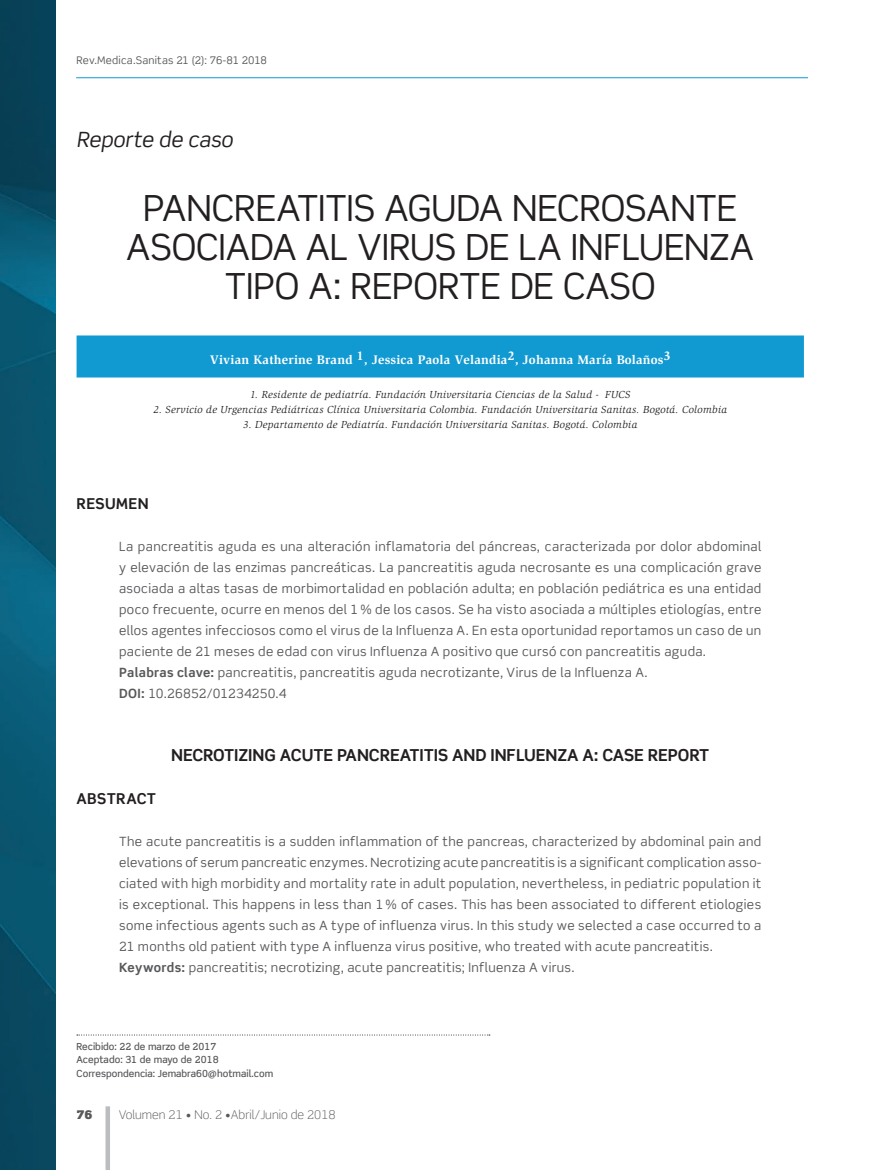
<style>
.page{position:relative;width:872px;height:1170px;background:#fff}
.page>*{position:absolute;margin:0;border:0;box-sizing:border-box;transform-origin:0 0}
.t1{font:36px/39px "Scene Std";letter-spacing:-.005em;color:#231f20;text-align:center}
.t2{font:italic 21px "Scene Std";letter-spacing:-.01em;color:#231f20}
.t3{font:700 16.5px "Scene Std";letter-spacing:-.005em;color:#231f20}
.t4{font:700 15px "Scene Std";letter-spacing:.02em;color:#231f20}
.t5{font:12.75px/21px "Scene Std";letter-spacing:.03em;color:#57585a}
.t6{font:700 12.75px "Slimbach Std";letter-spacing:.015em;color:#fff}
.t7{font:300 12px "Scene Std";color:#57585a}
.t8{font:900 12px "Scene Std";color:#57585a}
.t9{font:italic 10.5px "Slimbach Std";letter-spacing:.03em;color:#231f20}
.t10{font:10.5px "Scene Std";letter-spacing:.02em;color:#57585a}
.t11{font:500 9.75px/13.5px "Scene Std";color:#57585a}
.s1{font-style:inherit}
.s2{font-weight:700}
</style>
<div class="page">
<hr style="left:106px;top:1106px;width:4px;height:63px;background:#bcbdc0">
<hr style="left:76px;top:77px;width:732px;height:1px;background:#119ad2">
<img style="left:0;top:0;width:55px;height:1169px">
<svg style="left:77px;top:1034px;width:413px;height:1px"></svg>
<div style="left:77px;top:335px;width:727px;height:42px;background:#119ad2"></div>
<p class="t10" style="left:77px;top:53px;width:192px">Rev.Medica.Sanitas <span class="s1">21 (2): 76-81 2018</span></p>
<h2 class="t2" style="left:77px;top:127px;width:158px">Reporte de caso</h2>
<h1 class="t1" style="left:126px;top:188px;width:629px">PANCREATITIS AGUDA NECROSANTE<br>ASOCIADA AL VIRUS DE LA INFLUENZA<br>TIPO A: REPORTE DE CASO</h1>
<p class="t6" style="left:210px;top:352px;width:462px">Vivian Katherine Brand 1, Jessica Paola Velandia2, Johanna María Bolaños3</p>
<p class="t9" style="left:250px;top:389px;width:382px">1. Residente de pediatría. Fundación Universitaria Ciencias de la Salud - FUCS</p>
<p class="t9" style="left:153px;top:404px;width:575px">2. Servicio de Urgencias Pediátricas Clínica Universitaria Colombia. Fundación Universitaria Sanitas. Bogotá. Colombia</p>
<p class="t9" style="left:243px;top:419px;width:395px">3. Departamento de Pediatría. Fundación Universitaria Sanitas. Bogotá. Colombia</p>
<p class="t4" style="left:77px;top:494px;width:74px">RESUMEN</p>
<p class="t5" style="left:119px;top:536px;width:644px">La pancreatitis aguda es una alteración inflamatoria del páncreas, caracterizada por dolor abdominal y elevación de las enzimas pancreáticas. La pancreatitis aguda necrosante es una complicación grave asociada a altas tasas de morbimortalidad en población adulta; en población pediátrica es una entidad poco frecuente, ocurre en menos del 1 % de los casos. Se ha visto asociada a múltiples etiologías, entre ellos agentes infecciosos como el virus de la Influenza A. En esta oportunidad reportamos un caso de un paciente de 21 meses de edad con virus Influenza A positivo que cursó con pancreatitis aguda.<br><span class="s2">Palabras clave:</span> pancreatitis, pancreatitis aguda necrotizante, Virus de la Influenza A.<br><span class="s2">DOI:</span> 10.26852/01234250.4</p>
<p class="t3" style="left:171px;top:745px;width:539px">NECROTIZING ACUTE PANCREATITIS AND INFLUENZA A: CASE REPORT</p>
<p class="t4" style="left:77px;top:788px;width:81px">ABSTRACT</p>
<p class="t5" style="left:119px;top:830px;width:644px">The acute pancreatitis is a sudden inflammation of the pancreas, characterized by abdominal pain and elevations of serum pancreatic enzymes. Necrotizing acute pancreatitis is a significant complication asso&shy;ciated with high morbidity and mortality rate in adult population, nevertheless, in pediatric population it is exceptional. This happens in less than 1 % of cases. This has been associated to different etiologies some infectious agents such as A type of influenza virus. In this study we selected a case occurred to a 21 months old patient with type A influenza virus positive, who treated with acute pancreatitis.<br><span class="s2">Keywords:</span> pancreatitis; necrotizing, acute pancreatitis; Influenza A virus.</p>
<p class="t11" style="left:77px;top:1039px;width:198px">Recibido: 22 de marzo de 2017<br>Aceptado: 31 de mayo de 2018<br>Correspondencia: Jemabra60@hotmail.com</p>
<p class="t8" style="left:76px;top:1106px;width:18px">76</p>
<p class="t7" style="left:119px;top:1106px;width:218px">Volumen 21 • No. 2 •Abril/Junio de 2018</p>
</div>
